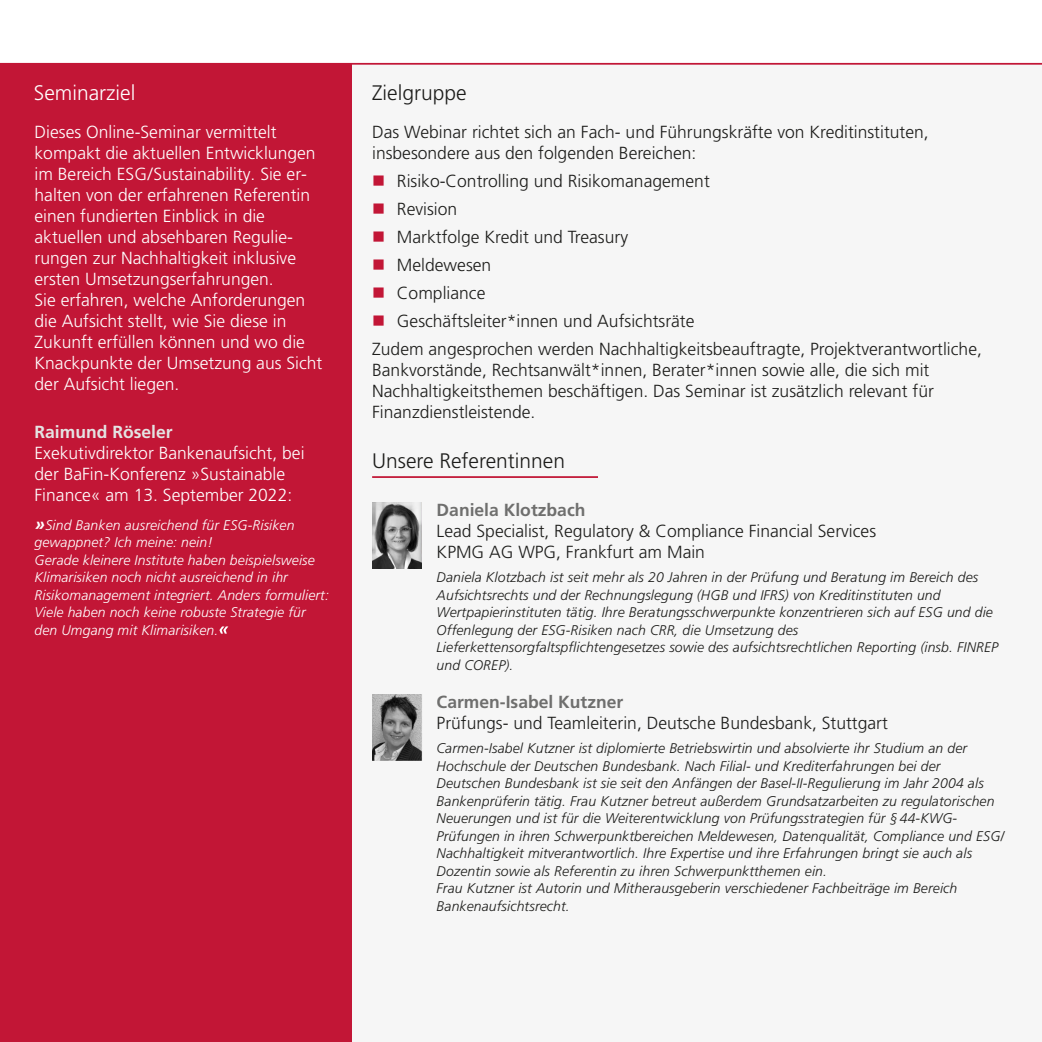
<style>
.page{position:relative;width:1042px;height:1042px;background:#fff}
.page>*{position:absolute;margin:0;border:0;box-sizing:border-box;transform-origin:0 0}
.t1{font:300 21px "Frutiger LT Pro";color:#1d1d1b}
.t2{font:300 21px "Frutiger LT Pro";color:#fff}
.t3{font:300 17.5px/21px "Frutiger LT Pro";color:#1d1d1b}
.t4{font:300 17.5px/21px "Frutiger LT Pro";color:#fff}
.t5{font:700 17.5px "Frutiger LT Pro";color:#6f6f6e}
.t6{font:700 17.5px "Frutiger LT Pro";color:#e4e4e3}
.t7{font:italic 300 14px/17.5px "Frutiger LT Pro";letter-spacing:.01em;color:#1d1d1b}
.t8{font:italic 300 14px/17.5px "Frutiger LT Pro";letter-spacing:.01em;color:#fff}
.s1{font-weight:700;font-size:17.5px}
</style>
<div class="page">
<hr style="left:0;top:0;width:1px;height:65px;background:#c21636">
<div style="left:0;top:64px;width:352px;height:978px;background:#c21636"></div>
<div style="left:352px;top:65px;width:690px;height:977px;background:#f6f6f6"></div>
<hr style="left:0;top:65px;width:1px;height:977px;background:#f1f1f1">
<hr style="left:0;top:63px;width:1042px;height:2px;background:#c21636">
<img style="left:372px;top:694px;width:50px;height:67px">
<hr style="left:372px;top:476px;width:226px;height:2px;background:#c21636">
<svg style="left:219px;top:626px;width:9px;height:7px"></svg>
<svg style="left:0;top:667px;width:1px;height:263px"></svg>
<img style="left:372px;top:503px;width:50px;height:66px">
<h1 class="t2" style="left:34px;top:84px;width:103px">Seminarziel</h1>
<h1 class="t1" style="left:372px;top:84px;width:96px">Zielgruppe</h1>
<p class="t4" style="left:35px;top:123px;width:289px">Dieses Online-Seminar vermittelt kompakt die aktuellen Entwicklungen im Bereich ESG / Sustainability. Sie er&shy;halten von der erfahrenen Referentin einen fundierten Einblick in die aktuellen und absehbaren Regulie&shy;rungen zur Nachhaltigkeit inklusive ersten Umsetzungserfahrungen.<br>Sie erfahren, welche Anforderungen die Aufsicht stellt, wie Sie diese in Zukunft erfüllen können und wo die Knackpunkte der Umsetzung aus Sicht der Aufsicht liegen.</p>
<p class="t6" style="left:35px;top:425px;width:140px">Raimund Röseler</p>
<p class="t4" style="left:35px;top:444px;width:271px">Exekutivdirektor Bankenaufsicht, bei der BaFin-Konferenz »Sustainable<br>Finance« am 13. September 2022:</p>
<p class="t8" style="left:35px;top:517px;width:296px"><span class="s1">»</span>Sind Banken ausreichend für ESG-Risiken gewappnet? Ich meine: nein!<br>Gerade kleinere Institute haben beispielsweise Klimarisiken noch nicht ausreichend in ihr Risikomanagement integriert. Anders formuliert:<br>Viele haben noch keine robuste Strategie für den Umgang mit Klimarisiken.</p>
<p class="t3" style="left:372px;top:123px;width:558px">Das Webinar richtet sich an Fach- und Führungskräfte von Kreditinstituten, insbesondere aus den folgenden Bereichen:</p>
<p class="t3" style="left:397px;top:172px;width:314px">Risiko-Controlling und Risikomanagement</p>
<p class="t3" style="left:397px;top:200px;width:62px">Revision</p>
<p class="t3" style="left:397px;top:228px;width:233px">Marktfolge Kredit und Treasury</p>
<p class="t3" style="left:397px;top:256px;width:96px">Meldewesen</p>
<p class="t3" style="left:397px;top:284px;width:90px">Compliance</p>
<p class="t3" style="left:397px;top:312px;width:299px">Geschäftsleiter*innen und Aufsichtsräte</p>
<p class="t3" style="left:372px;top:340px;width:611px">Zudem angesprochen werden Nachhaltigkeitsbeauftragte, Projektverantwortliche,</p>
<p class="t3" style="left:372px;top:361px;width:563px">Bankvorstände, Rechtsanwält*innen, Berater*innen sowie alle, die sich mit<br>Nachhaltigkeitsthemen beschäftigen. Das Seminar ist zusätzlich relevant für<br>Finanzdienstleistende.</p>
<h1 class="t1" style="left:372px;top:453px;width:194px">Unsere Referentinnen</h1>
<p class="t5" style="left:437px;top:503px;width:150px">Daniela Klotzbach</p>
<p class="t3" style="left:437px;top:522px;width:441px">Lead Specialist, Regulatory &amp; Compliance Financial Services<br>KPMG AG WPG, Frankfurt am Main</p>
<p class="t7" style="left:437px;top:570px;width:563px">Daniela Klotzbach ist seit mehr als 20 Jahren in der Prüfung und Beratung im Bereich des Aufsichtsrechts und der Rechnungslegung (HGB und IFRS) von Kreditinstituten und Wertpapierinstituten tätig. Ihre Beratungsschwerpunkte konzentrieren sich auf ESG und die Offenlegung der ESG-Risiken nach CRR, die Umsetzung des Lieferkettensorgfaltspflichtengesetzes sowie des aufsichtsrechtlichen Reporting (insb. FINREP und COREP).</p>
<p class="t5" style="left:437px;top:694px;width:188px">Carmen-Isabel Kutzner</p>
<p class="t3" style="left:437px;top:714px;width:453px">Prüfungs- und Teamleiterin, Deutsche Bundesbank, Stuttgart</p>
<p class="t7" style="left:437px;top:741px;width:569px">Carmen-Isabel Kutzner ist diplomierte Betriebswirtin und absolvierte ihr Studium an der Hochschule der Deutschen Bundesbank. Nach Filial- und Krediterfahrungen bei der Deutschen Bundesbank ist sie seit den Anfängen der Basel-II-Regulierung im Jahr 2004 als Bankenprüferin tätig. Frau Kutzner betreut außerdem Grundsatzarbeiten zu regulatorischen Neuerungen und ist für die Weiterentwicklung von Prüfungsstrategien für § 44-KWG-Prüfungen in ihren Schwerpunktbereichen Meldewesen, Datenqualität, Compliance und ESG/ Nachhaltigkeit mitverantwortlich. Ihre Expertise und ihre Erfahrungen bringt sie auch als Dozentin sowie als Referentin zu ihren Schwerpunktthemen ein.<br>Frau Kutzner ist Autorin und Mitherausgeberin verschiedener Fachbeiträge im Bereich Bankenaufsichtsrecht.</p>
</div>
